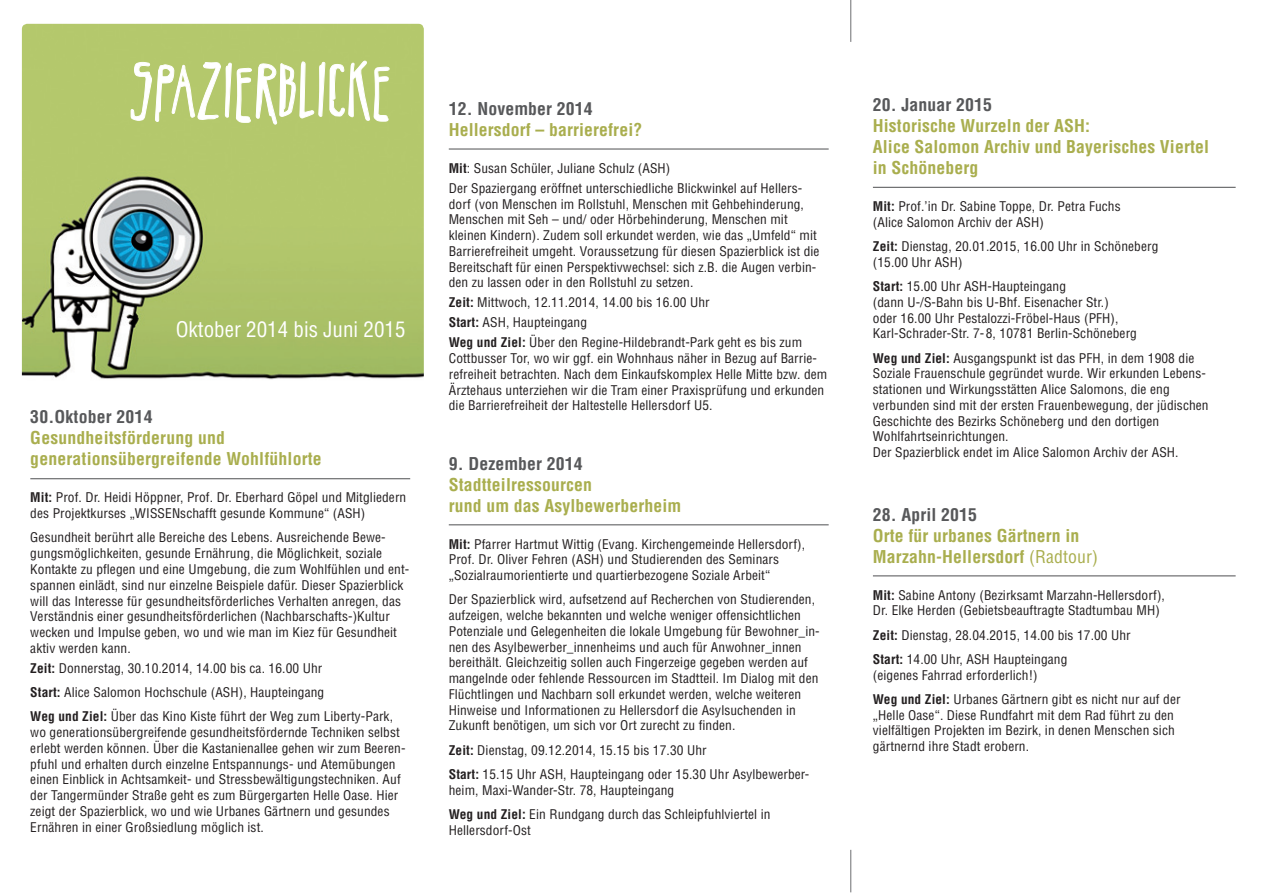
<style>
.page{position:relative;width:1263px;height:893px;background:#fff}
.page>*{position:absolute;margin:0;border:0;box-sizing:border-box;transform-origin:0 0}
.t1{font:69.3px "Belizarius";color:#fff}
.t2{font:condensed 21px "Helvetica";color:#fff}
.t3{font:700 condensed 17.25px/21px "Helvetica";letter-spacing:.005em;color:#a9ae4e}
.t4{font:700 condensed 17.25px "Helvetica";letter-spacing:.005em;color:#57585a}
.t5{font:condensed 13.05px/15.8px "Helvetica";letter-spacing:.005em;color:#231f20}
.s1{font-weight:700}
.s2{font-weight:400}
</style>
<div class="page">
<img style="left:22px;top:24px;width:402px;height:356px">
<hr style="left:30px;top:478px;width:380px;height:1px;background:#57585a">
<hr style="left:449px;top:148px;width:380px;height:2px;background:#57585a">
<hr style="left:449px;top:524px;width:380px;height:1px;background:#57585a">
<hr style="left:873px;top:187px;width:362px;height:1px;background:#57585a">
<hr style="left:873px;top:575px;width:362px;height:1px;background:#57585a">
<hr style="left:850px;top:0;width:1px;height:42px;background:#6c6d70">
<hr style="left:850px;top:850px;width:1px;height:42px;background:#6c6d70">
<svg style="left:130px;top:59px;width:260px;height:66px;background:#bdcf7f"></svg>
<h1 class="t1" style="left:129px;top:51px;width:266px;rotate:-1deg">Spazierblicke</h1>
<h2 class="t2" style="left:176px;top:316px;width:231px">Oktober 2014 bis Juni 2015</h2>
<h3 class="t4" style="left:30px;top:407px;width:124px">30.Oktober 2014</h3>
<h3 class="t3" style="left:30px;top:428px;width:293px">Gesundheitsförderung und generationsübergreifende Wohlfühlorte</h3>
<p class="t5" style="left:30px;top:490px;width:377px"><span class="s1">Mit:</span> Prof. Dr. Heidi Höppner, Prof. Dr. Eberhard Göpel und Mitgliedern des Projektkurses „WI SSENschafft gesunde Kommune“ (ASH)</p>
<p class="t5" style="left:30px;top:530px;width:380px">Gesundheit berührt alle Bereiche des Lebens. Ausreichende Bewe&shy;gungsmöglichkeiten, gesunde Ernährung, die Möglichkeit, soziale Kontakte zu pflegen und eine Umgebung, die zum Wohlfühlen und ent&shy;spannen einlädt, sind nur einzelne Beispiele dafür. Dieser Spazierblick will das I nteresse für gesundheitsförderliches Verhalten anregen, das Verständnis einer gesundheitsförderlichen (Nachbarschafts-)Kultur wecken und I mpulse geben, wo und wie man im Kiez für Gesundheit aktiv werden kann.</p>
<p class="t5" style="left:30px;top:656px;width:364px;line-height:24.3px"><span class="s1">Zeit:</span> Donnerstag, 30.10.2014, 14.00 bis ca. 16.00 Uhr<br><span class="s1">Start:</span> Alice Salomon Hochschule (ASH), Haupteingang<br><span class="s1">Weg und Ziel:</span> Über das Kino Kiste führt der Weg zum Liberty-Park,</p>
<p class="t5" style="left:30px;top:724px;width:377px">wo generationsübergreifende gesundheitsfördernde Techniken selbst erlebt werden können. Über die Kastanienallee gehen wir zum Beeren&shy;pfuhl und erhalten durch einzelne Entspannungs- und Atemübungen einen Einblick in Achtsamkeit- und Stressbewältigungstechniken. Auf der Tangermünder Straße geht es zum Bürgergarten Helle Oase. Hier zeigt der Spazierblick, wo und wie Urbanes Gärtnern und gesundes Ernähren in einer Großsiedlung möglich ist.</p>
<h3 class="t4" style="left:449px;top:98px;width:145px">12. November 2014</h3>
<h3 class="t3" style="left:449px;top:119px;width:195px">Hellersdorf – barrierefrei?</h3>
<p class="t5" style="left:449px;top:158px;width:355px;line-height:20px"><span class="s1">Mit</span>: Susan Schüler, Juliane Schulz (ASH)<br>Der Spaziergang eröffnet unterschiedliche Blickwinkel auf Hellers-</p>
<p class="t5" style="left:449px;top:196px;width:372px">dorf (von Menschen im Rollstuhl, Menschen mit Gehbehinderung, Menschen mit Seh – und/ oder Hörbehinderung, Menschen mit kleinen Kindern). Zudem soll erkundet werden, wie das „Umfeld“ mit Barrierefreiheit umgeht. Voraussetzung für diesen Spazierblick ist die Bereitschaft für einen Perspektivwechsel: sich z.B. die Augen verbin&shy;den zu lassen oder in den Rollstuhl zu setzen.</p>
<p class="t5" style="left:449px;top:292px;width:355px;line-height:20px"><span class="s1">Zeit:</span> Mittwoch, 12.11.2014, 14.00 bis 16.00 Uhr<br><span class="s1">Start:</span> ASH, Haupteingang<br><span class="s1">Weg und Ziel:</span> Über den Regine-Hildebrandt-Park geht es bis zum</p>
<p class="t5" style="left:449px;top:350px;width:380px">Cottbusser Tor, wo wir ggf. ein Wohnhaus näher in Bezug auf Barrie&shy;refreiheit betrachten. Nach dem Einkaufskomplex Helle Mitte bzw. dem Ärztehaus unterziehen wir die Tram einer Praxisprüfung und erkunden die Barrierefreiheit der Haltestelle Hellersdorf U5.</p>
<h3 class="t4" style="left:449px;top:453px;width:135px">9. Dezember 2014</h3>
<h3 class="t3" style="left:449px;top:474px;width:234px">Stadtteilressourcen<br>rund um das Asylbewerberheim</h3>
<p class="t5" style="left:449px;top:536px;width:358px"><span class="s1">Mit:</span> Pfarrer Hartmut Wittig (Evang. Kirchengemeinde Hellersdorf),<br>Prof. Dr. Oliver Fehren (ASH) und Studierenden des Seminars „Sozialraumorientierte und quartierbezogene Soziale Arbeit“</p>
<p class="t5" style="left:449px;top:591px;width:372px">Der Spazierblick wird, aufsetzend auf Recherchen von Studierenden, aufzeigen, welche bekannten und welche weniger offensichtlichen Potenziale und Gelegenheiten die lokale Umgebung für Bewohner_in&shy;nen des Asylbewerber_innenheims und auch für Anwohner_innen bereithält. Gleichzeitig sollen auch Fingerzeige gegeben werden auf mangelnde oder fehlende Ressourcen im Stadtteil. I m Dialog mit den Flüchtlingen und Nachbarn soll erkundet werden, welche weiteren Hinweise und I nformationen zu Hellersdorf die Asylsuchenden in Zukunft benötigen, um sich vor Ort zurecht zu finden.</p>
<p class="t5" style="left:449px;top:737px;width:362px;line-height:24.3px"><span class="s1">Zeit:</span> Dienstag, 09.12.2014, 15.15 bis 17.30 Uhr<br><span class="s1">Start:</span> 15.15 Uhr ASH, Haupteingang oder 15.30 Uhr Asylbewerber-</p>
<p class="t5" style="left:449px;top:777px;width:323px;line-height:24.3px">heim, Maxi-Wander-Str. 78, Haupteingang<br><span class="s1">Weg und Ziel:</span> Ein Rundgang durch das Schleipfuhlviertel in</p>
<p class="t5" style="left:449px;top:822px;width:84px">Hellersdorf-Ost</p>
<h3 class="t4" style="left:873px;top:94px;width:121px">20. Januar 2015</h3>
<h3 class="t3" style="left:873px;top:115px;width:338px">Historische Wurzeln der ASH:<br>Alice Salomon Archiv und Bayerisches Viertel in Schöneberg</h3>
<p class="t5" style="left:873px;top:198px;width:249px"><span class="s1">Mit:</span> Prof.’in Dr. Sabine Toppe, Dr. Petra Fuchs (Alice Salomon Archiv der ASH)</p>
<p class="t5" style="left:873px;top:238px;width:287px"><span class="s1">Zeit:</span> Dienstag, 20.01.2015, 16.00 Uhr in Schöneberg (15.00 Uhr ASH)</p>
<p class="t5" style="left:873px;top:278px;width:265px"><span class="s1">Start:</span> 15.00 Uhr ASH-Haupteingang<br>(dann U-/S-Bahn bis U-Bhf. Eisenacher Str.)<br>oder 16.00 Uhr Pestalozzi-Fröbel-Haus (PFH), Karl-Schrader-Str. 7-8, 10781 Berlin-Schöneberg</p>
<p class="t5" style="left:873px;top:350px;width:337px"><span class="s1">Weg und Ziel:</span> Ausgangspunkt ist das PFH, in dem 1908 die Soziale Frauenschule gegründet wurde. Wir erkunden Lebens&shy;stationen und Wirkungsstätten Alice Salomons, die eng verbunden sind mit der ersten Frauenbewegung, der jüdischen Geschichte des Bezirks Schöneberg und den dortigen Wohlfahrtseinrichtungen.<br>Der Spazierblick endet im Alice Salomon Archiv der ASH.</p>
<h3 class="t4" style="left:873px;top:504px;width:106px">28. April 2015</h3>
<h3 class="t3" style="left:873px;top:525px;width:227px">Orte für urbanes Gärtnern in<br>Marzahn-Hellersdorf <span class="s2">(Radtour)</span></h3>
<p class="t5" style="left:873px;top:587px;width:293px"><span class="s1">Mit:</span> Sabine Antony (Bezirksamt Marzahn-Hellersdorf),<br>Dr. Elke Herden (Gebietsbeauftragte Stadtumbau MH)</p>
<p class="t5" style="left:873px;top:622px;width:259px;line-height:24.3px"><span class="s1">Zeit:</span> Dienstag, 28.04.2015, 14.00 bis 17.00 Uhr<br><span class="s1">Start:</span> 14.00 Uhr, ASH Haupteingang</p>
<p class="t5" style="left:873px;top:662px;width:309px;line-height:24.3px">(eigenes Fahrrad erforderlich!)<br><span class="s1">Weg und Ziel:</span> Urbanes Gärtnern gibt es nicht nur auf der</p>
<p class="t5" style="left:873px;top:707px;width:303px;text-align:justify">„Helle Oase“. Diese Rundfahrt mit dem Rad führt zu den vielfältigen Projekten im Bezirk, in denen Menschen sich gärtnernd ihre Stadt erobern.</p>
</div>
